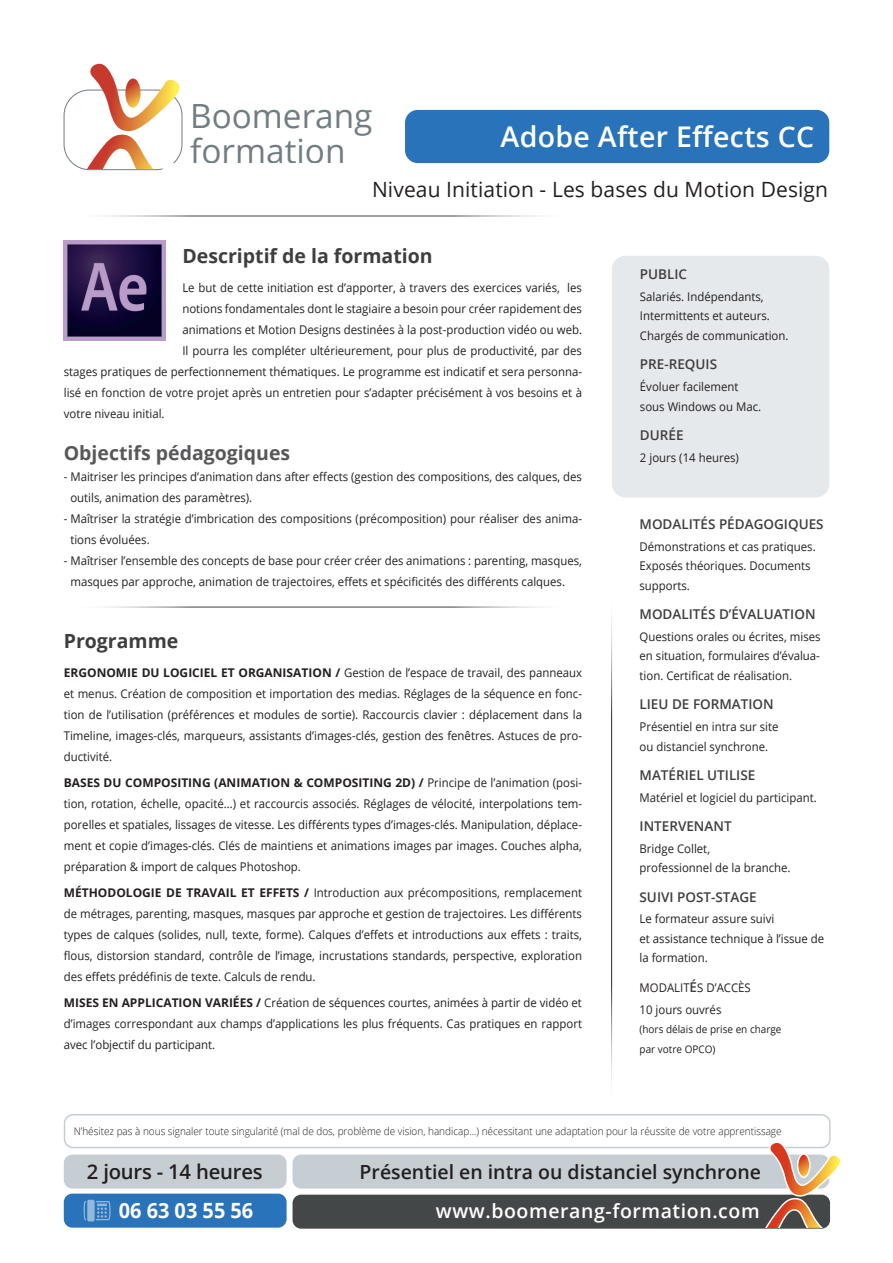
<style>
.page{position:relative;width:893px;height:1263px;background:#fff}
.page>*{position:absolute;margin:0;border:0;box-sizing:border-box;transform-origin:0 0}
.t1{font:33.3px/35px "Open Sans";color:#717d83}
.t2{font:600 28.5px "Open Sans";letter-spacing:.01em;color:#fff}
.t3{font:21px "Open Sans";letter-spacing:.005em;color:#231f20}
.t4{font:700 21px "Open Sans";color:#fff;scale:.95 1}
.t5{font:600 20.25px "Open Sans";letter-spacing:-.01em;color:#231f20}
.t6{font:600 19.5px "Open Sans";color:#231f20}
.t7{font:700 19.5px "Open Sans";color:#3e3e3f}
.t8{font:600 19.5px "Open Sans";letter-spacing:.03em;color:#fff}
.t9{font:700 19.5px "Open Sans";color:#57585a}
.t10{font:600 13.5px "Open Sans";color:#3e3e3f}
.t11{font:12px/21px "Open Sans";color:#231f20;scale:.95 1}
.t12{font:300 10.5px "Open Sans";color:#231f20;scale:.95 1}
.t13{font:10.5px/19.5px "Open Sans";color:#231f20;scale:.95 1}
.s1{font-weight:700}
.s2{font-weight:600;font-size:13.5px;color:#3e3e3f}
</style>
<div class="page">
<div style="left:613px;top:257px;width:216px;height:240px;background:#e5e9ec;border-radius:13px"></div>
<div style="left:612px;top:256px;width:217px;height:241px;border:2px solid #c6ced4;border-radius:13px"></div>
<div style="left:293px;top:1194px;width:537px;height:35px;background:#444747;border-radius:9px"></div>
<div style="left:64px;top:1193px;width:223px;height:34px;background:#2873ba;border-radius:9px"></div>
<svg style="left:83px;top:1200px;width:28px;height:21px"></svg>
<hr style="left:611px;top:587px;width:1px;height:527px;background:#231f20">
<div style="left:293px;top:1154px;width:536px;height:34px;background:#c6ced4;border-radius:9px"></div>
<div style="left:64px;top:90px;width:118px;height:80px;border:1px solid #717d83;border-radius:25px"></div>
<svg style="left:87px;top:64px;width:92px;height:105px"></svg>
<div style="left:64px;top:1114px;width:767px;height:34px;border:2px solid #c6ced4;border-radius:9px"></div>
<svg style="left:765px;top:1141px;width:75px;height:87px"></svg>
<div style="left:797px;top:1153px;width:14px;height:25px;border:1px solid #fff;border-radius:50%"></div>
<div style="left:162px;top:163px;width:667px;height:53px;background:#fff;border-radius:9px"></div>
<div style="left:64px;top:1154px;width:223px;height:34px;background:#c6ced4;border-radius:9px"></div>
<div style="left:405px;top:110px;width:424px;height:53px;background:#2873ba;border-radius:13px"></div>
<hr style="left:64px;top:216px;width:516px;height:1px;background:#231f20">
<hr style="left:64px;top:607px;width:516px;height:1px;background:#231f20">
<img style="left:64px;top:241px;width:101px;height:99px">
<h1 class="t1" style="left:190px;top:98px;width:184px">Boomerang formation</h1>
<h2 class="t2" style="left:501px;top:117px;width:315px">Adobe After Effects CC</h2>
<h3 class="t3" style="left:372px;top:175px;width:458px">Niveau Initiation - Les bases du Motion Design</h3>
<h3 class="t7" style="left:182px;top:242px;width:252px">Descriptif de la formation</h3>
<p class="t11" style="left:182px;top:277px;width:422px">Le but de cette initiation est d’apporter, à travers des exercices variés, les</p>
<p class="t11" style="left:182px;top:298px;width:422px">notions fondamentales dont le stagiaire a besoin pour créer rapidement des</p>
<p class="t11" style="left:182px;top:319px;width:422px">animations et Motion Designs destinées à la post-production vidéo ou web.</p>
<p class="t11" style="left:182px;top:340px;width:422px">Il pourra les compléter ultérieurement, pour plus de productivité, par des</p>
<p class="t11" style="left:64px;top:361px;width:547px">stages pratiques de perfectionnement thématiques. Le programme est indicatif et sera personna-</p>
<p class="t11" style="left:64px;top:382px;width:547px">lisé en fonction de votre projet après un entretien pour s’adapter précisément à vos besoins et à</p>
<p class="t11" style="left:64px;top:403px;width:108px">votre niveau initial.</p>
<h3 class="t9" style="left:64px;top:439px;width:228px">Objectifs pédagogiques</h3>
<p class="t11" style="left:70px;top:466px;width:540px;text-indent:-7px">- Maitriser les principes d’animation dans after effects (gestion des compositions, des calques, des outils, animation des paramètres).</p>
<p class="t11" style="left:70px;top:508px;width:540px;text-indent:-7px">- Maîtriser la stratégie d’imbrication des compositions (précomposition) pour réaliser des anima&shy;tions évoluées.</p>
<p class="t11" style="left:70px;top:550px;width:540px;text-indent:-7px">- Maîtriser l’ensemble des concepts de base pour créer créer des animations : parenting, masques, masques par approche, animation de trajectoires, effets et spécificités des différents calques.</p>
<h3 class="t7" style="left:64px;top:627px;width:116px">Programme</h3>
<p class="t11" style="left:64px;top:662px;width:547px;text-align:justify"><span class="s1">ERGONOMIE DU LOGICIEL ET ORGANISATION /</span> Gestion de l’espace de travail, des panneaux et menus. Création de composition et importation des medias. Réglages de la séquence en fonc&shy;tion de l’utilisation (préférences et modules de sortie). Raccourcis clavier : déplacement dans la Timeline, images-clés, marqueurs, assistants d’images-clés, gestion des fenêtres. Astuces de pro&shy;ductivité.</p>
<p class="t11" style="left:64px;top:772px;width:547px;text-align:justify"><span class="s1">BASES DU COMPOSITING (ANIMATION &amp; COMPOSITING 2D) /</span> Principe de l’animation (posi&shy;tion, rotation, échelle, opacité…) et raccourcis associés. Réglages de vélocité, interpolations tem&shy;porelles et spatiales, lissages de vitesse. Les différents types d’images-clés. Manipulation, déplace&shy;ment et copie d’images-clés. Clés de maintiens et animations images par images. Couches alpha, préparation &amp; import de calques Photoshop.</p>
<p class="t11" style="left:64px;top:882px;width:547px;text-align:justify"><span class="s1">MÉTHODOLOGIE DE TRAVAIL ET EFFETS /</span> Introduction aux précompositions, remplacement de métrages, parenting, masques, masques par approche et gestion de trajectoires. Les différents types de calques (solides, null, texte, forme). Calques d’effets et introductions aux effets : traits, flous, distorsion standard, contrôle de l’image, incrustations standards, perspective, exploration des effets prédéfinis de texte. Calculs de rendu.</p>
<p class="t11" style="left:64px;top:992px;width:547px;text-align:justify"><span class="s1">MISES EN APPLICATION VARIÉES /</span> Création de séquences courtes, animées à partir de vidéo et d’images correspondant aux champs d’applications les plus fréquents. Cas pratiques en rapport avec l’objectif du participant.</p>
<p class="t10" style="left:640px;top:265px;width:49px">PUBLIC</p>
<p class="t11" style="left:640px;top:286px;width:158px;line-height:19.5px">Salariés. Indépendants,<br>Intermittents et auteurs.<br>Chargés de communication.</p>
<p class="t10" style="left:640px;top:355px;width:79px">PRE-REQUIS</p>
<p class="t11" style="left:640px;top:377px;width:129px;line-height:19.5px">Évoluer facilement sous Windows ou Mac.</p>
<p class="t10" style="left:640px;top:426px;width:45px">DURÉE</p>
<p class="t11" style="left:640px;top:446px;width:106px">2 jours (14 heures)</p>
<p class="t10" style="left:639px;top:515px;width:186px">MODALITÉS PÉDAGOGIQUES</p>
<p class="t11" style="left:639px;top:536px;width:187px;line-height:19.5px">Démonstrations et cas pratiques.<br>Exposés théoriques. Documents supports.</p>
<p class="t10" style="left:639px;top:605px;width:178px">MODALITÉS D’ÉVALUATION</p>
<p class="t11" style="left:639px;top:626px;width:192px;line-height:19.5px;text-align:justify">Questions orales ou écrites, mises en situation, formulaires d’évalua&shy;tion. Certificat de réalisation.</p>
<p class="t10" style="left:639px;top:695px;width:136px">LIEU DE FORMATION</p>
<p class="t11" style="left:639px;top:717px;width:148px;line-height:19.5px">Présentiel en intra sur site ou distanciel synchrone.</p>
<p class="t10" style="left:639px;top:766px;width:117px">MATÉRIEL UTILISE</p>
<p class="t11" style="left:639px;top:786px;width:188px">Matériel et logiciel du participant.</p>
<p class="t10" style="left:639px;top:817px;width:94px">INTERVENANT</p>
<p class="t11" style="left:639px;top:838px;width:160px;line-height:19.5px">Bridge Collet,<br>professionnel de la branche.</p>
<p class="t10" style="left:639px;top:888px;width:119px">SUIVI POST-STAGE</p>
<p class="t11" style="left:639px;top:909px;width:196px;line-height:19.5px">Le formateur assure suivi<br>et assistance technique à l’issue de la formation.</p>
<p class="t11" style="left:639px;top:976px;width:119px;line-height:21.6px">MODALIT<span class="s2">É</span>S D’ACCÈS<br>10 jours ouvrés</p>
<p class="t13" style="left:639px;top:1019px;width:151px">(hors délais de prise en charge par votre OPCO)</p>
<p class="t12" style="left:74px;top:1124px;width:747px">N’hésitez pas à nous signaler toute singularité (mal de dos, problème de vision, handicap...) nécessitant une adaptation pour la réussite de votre apprentissage</p>
<h3 class="t5" style="left:87px;top:1158px;width:177px">2 jours - 14 heures</h3>
<h3 class="t6" style="left:360px;top:1158px;width:403px">Présentiel en intra ou distanciel synchrone</h3>
<h3 class="t4" style="left:119px;top:1195px;width:143px">06 63 03 55 56</h3>
<h3 class="t8" style="left:436px;top:1197px;width:325px">www.boomerang-formation.com</h3>
</div>
